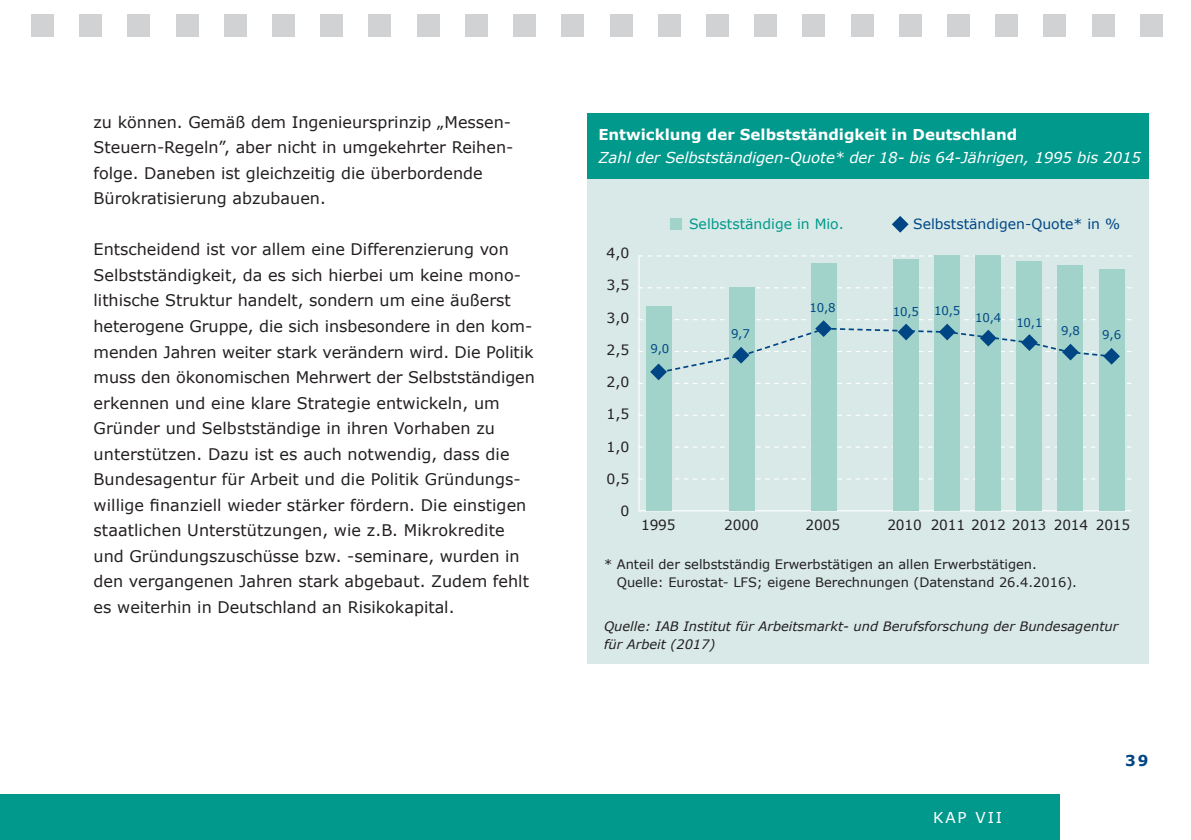
<style>
.page{position:relative;width:1191px;height:840px;background:#fff}
.page>*{position:absolute;margin:0;border:0;box-sizing:border-box;transform-origin:0 0}
.t1{font:16px/25.6px "Verdana";color:#231f20}
.t2{font:italic 15px "Verdana";letter-spacing:-.01em;color:#fff}
.t3{font:700 15px "Verdana";color:#fff}
.t4{font:15px "Verdana";letter-spacing:.125em;color:#fff}
.t5{font:700 15px "Verdana";color:#004684}
.t6{font:14px "Verdana";letter-spacing:-.01em;color:#231f20}
.t7{font:14px "Verdana";color:#004684}
.t8{font:14px "Verdana";color:#00998c}
.t9{font:13px/18px "Verdana";color:#231f20}
.t10{font:italic 13px/18px "Verdana";color:#231f20}
.t11{font:12px "Verdana";letter-spacing:-.015em;color:#004684}
</style>
<div class="page">
<div style="left:0;top:794px;width:1059px;height:45px;background:#00998c"></div>
<div style="left:31px;top:14px;width:23px;height:23px;background:#d1d2d4"></div>
<div style="left:79px;top:14px;width:23px;height:23px;background:#d1d2d4"></div>
<div style="left:128px;top:14px;width:22px;height:23px;background:#d1d2d4"></div>
<div style="left:176px;top:14px;width:22px;height:23px;background:#d1d2d4"></div>
<div style="left:224px;top:14px;width:23px;height:23px;background:#d1d2d4"></div>
<div style="left:272px;top:14px;width:23px;height:23px;background:#d1d2d4"></div>
<div style="left:320px;top:14px;width:23px;height:23px;background:#d1d2d4"></div>
<div style="left:369px;top:14px;width:22px;height:23px;background:#d1d2d4"></div>
<div style="left:417px;top:14px;width:22px;height:23px;background:#d1d2d4"></div>
<div style="left:465px;top:14px;width:23px;height:23px;background:#d1d2d4"></div>
<div style="left:513px;top:14px;width:23px;height:23px;background:#d1d2d4"></div>
<div style="left:561px;top:14px;width:23px;height:23px;background:#d1d2d4"></div>
<div style="left:609px;top:14px;width:23px;height:23px;background:#d1d2d4"></div>
<div style="left:658px;top:14px;width:22px;height:23px;background:#d1d2d4"></div>
<div style="left:706px;top:14px;width:23px;height:23px;background:#d1d2d4"></div>
<div style="left:754px;top:14px;width:23px;height:23px;background:#d1d2d4"></div>
<div style="left:802px;top:14px;width:23px;height:23px;background:#d1d2d4"></div>
<div style="left:850px;top:14px;width:23px;height:23px;background:#d1d2d4"></div>
<div style="left:899px;top:14px;width:22px;height:23px;background:#d1d2d4"></div>
<div style="left:947px;top:14px;width:22px;height:23px;background:#d1d2d4"></div>
<div style="left:995px;top:14px;width:23px;height:23px;background:#d1d2d4"></div>
<div style="left:1043px;top:14px;width:23px;height:23px;background:#d1d2d4"></div>
<div style="left:1091px;top:14px;width:23px;height:23px;background:#d1d2d4"></div>
<div style="left:1140px;top:14px;width:22px;height:23px;background:#d1d2d4"></div>
<div style="left:587px;top:179px;width:561px;height:484px;background:#d8e9e8"></div>
<hr style="left:638px;top:255px;width:1px;height:255px;background:#fff">
<hr style="left:638px;top:510px;width:493px;height:1px;background:#fff">
<svg style="left:638px;top:478px;width:493px;height:1px"></svg>
<svg style="left:638px;top:446px;width:493px;height:1px"></svg>
<svg style="left:638px;top:414px;width:493px;height:1px"></svg>
<svg style="left:638px;top:287px;width:493px;height:1px"></svg>
<svg style="left:638px;top:255px;width:493px;height:1px"></svg>
<div style="left:646px;top:306px;width:26px;height:204px;background:#a2d3ca"></div>
<div style="left:729px;top:287px;width:25px;height:223px;background:#a2d3ca"></div>
<div style="left:893px;top:259px;width:25px;height:251px;background:#a2d3ca"></div>
<div style="left:1016px;top:261px;width:26px;height:249px;background:#a2d3ca"></div>
<div style="left:1057px;top:265px;width:26px;height:245px;background:#a2d3ca"></div>
<div style="left:1098px;top:269px;width:26px;height:241px;background:#a2d3ca"></div>
<div style="left:934px;top:255px;width:26px;height:255px;background:#a2d3ca"></div>
<div style="left:975px;top:255px;width:26px;height:255px;background:#a2d3ca"></div>
<div style="left:811px;top:263px;width:25px;height:247px;background:#a2d3ca"></div>
<div style="left:587px;top:113px;width:561px;height:66px;background:#00998c"></div>
<svg style="left:892px;top:216px;width:16px;height:16px"></svg>
<div style="left:670px;top:218px;width:11px;height:12px;background:#a2d3ca"></div>
<svg style="left:638px;top:319px;width:493px;height:65px"></svg>
<p class="t1" style="left:94px;top:108px;width:419px">zu können. Gemäß dem Ingenieursprinzip „Messen-Steuern-Regeln”, aber nicht in umgekehrter Reihen&shy;folge. Daneben ist gleichzeitig die überbordende Bürokratisierung abzubauen.</p>
<p class="t1" style="left:94px;top:236px;width:443px">Entscheidend ist vor allem eine Differenzierung von Selbstständigkeit, da es sich hierbei um keine mono&shy;lithische Struktur handelt, sondern um eine äußerst heterogene Gruppe, die sich insbesondere in den kom&shy;menden Jahren weiter stark verändern wird. Die Politik muss den ökonomischen Mehrwert der Selbstständigen erkennen und eine klare Strategie entwickeln, um Gründer und Selbstständige in ihren Vorhaben zu unterstützen. Dazu ist es auch notwendig, dass die Bundesagentur für Arbeit und die Politik Gründungs&shy;willige finanziell wieder stärker fördern. Die einstigen staatlichen Unterstützungen, wie z.B. Mikrokredite und Gründungszuschüsse bzw. -seminare, wurden in den vergangenen Jahren stark abgebaut. Zudem fehlt es weiterhin in Deutschland an Risikokapital.</p>
<p class="t6" style="left:606px;top:244px;width:24px">4,0</p>
<p class="t3" style="left:598px;top:125px;width:420px">Entwicklung der Selbstständigkeit in Deutschland</p>
<p class="t2" style="left:598px;top:148px;width:544px">Zahl der Selbstständigen-Quote* der 18- bis 64-Jährigen, 1995 bis 2015</p>
<p class="t8" style="left:689px;top:215px;width:156px">Selbstständige in Mio.</p>
<p class="t7" style="left:913px;top:215px;width:208px">Selbstständigen-Quote* in %</p>
<p class="t6" style="left:606px;top:276px;width:24px">3,5</p>
<p class="t6" style="left:606px;top:308px;width:24px">3,0</p>
<p class="t6" style="left:606px;top:340px;width:24px">2,5</p>
<p class="t6" style="left:606px;top:373px;width:24px">2,0</p>
<p class="t6" style="left:606px;top:405px;width:24px">1,5</p>
<p class="t6" style="left:606px;top:437px;width:24px">1,0</p>
<p class="t6" style="left:606px;top:469px;width:24px">0,5</p>
<p class="t6" style="left:620px;top:501px;width:10px">0</p>
<p class="t11" style="left:809px;top:300px;width:28px">10,8</p>
<p class="t11" style="left:893px;top:303px;width:69px">10,5 10,5</p>
<p class="t11" style="left:975px;top:312px;width:69px">10,4 10,1</p>
<p class="t11" style="left:1061px;top:323px;width:20px">9,8</p>
<p class="t11" style="left:1102px;top:327px;width:20px">9,6</p>
<p class="t11" style="left:731px;top:326px;width:20px">9,7</p>
<p class="t11" style="left:650px;top:341px;width:20px">9,0</p>
<p class="t6" style="left:641px;top:515px;width:36px">1995</p>
<p class="t6" style="left:724px;top:515px;width:36px">2000</p>
<p class="t6" style="left:805px;top:515px;width:36px">2005</p>
<p class="t6" style="left:887px;top:515px;width:244px">2010 2011 2012 2013 2014 2015</p>
<p class="t9" style="left:617px;top:554px;width:462px;text-indent:-13px">* Anteil der selbstständig Erwerbstätigen an allen Erwerbstätigen.<br>Quelle: Eurostat- LFS; eigene Berechnungen (Datenstand 26.4.2016).</p>
<p class="t10" style="left:604px;top:616px;width:516px">Quelle: IAB Institut für Arbeitsmarkt- und Berufsforschung der Bundesagentur für Arbeit (2017)</p>
<p class="t4" style="left:933px;top:807px;width:71px">KAP VII</p>
<p class="t5" style="left:1125px;top:750px;width:25px">39</p>
</div>
